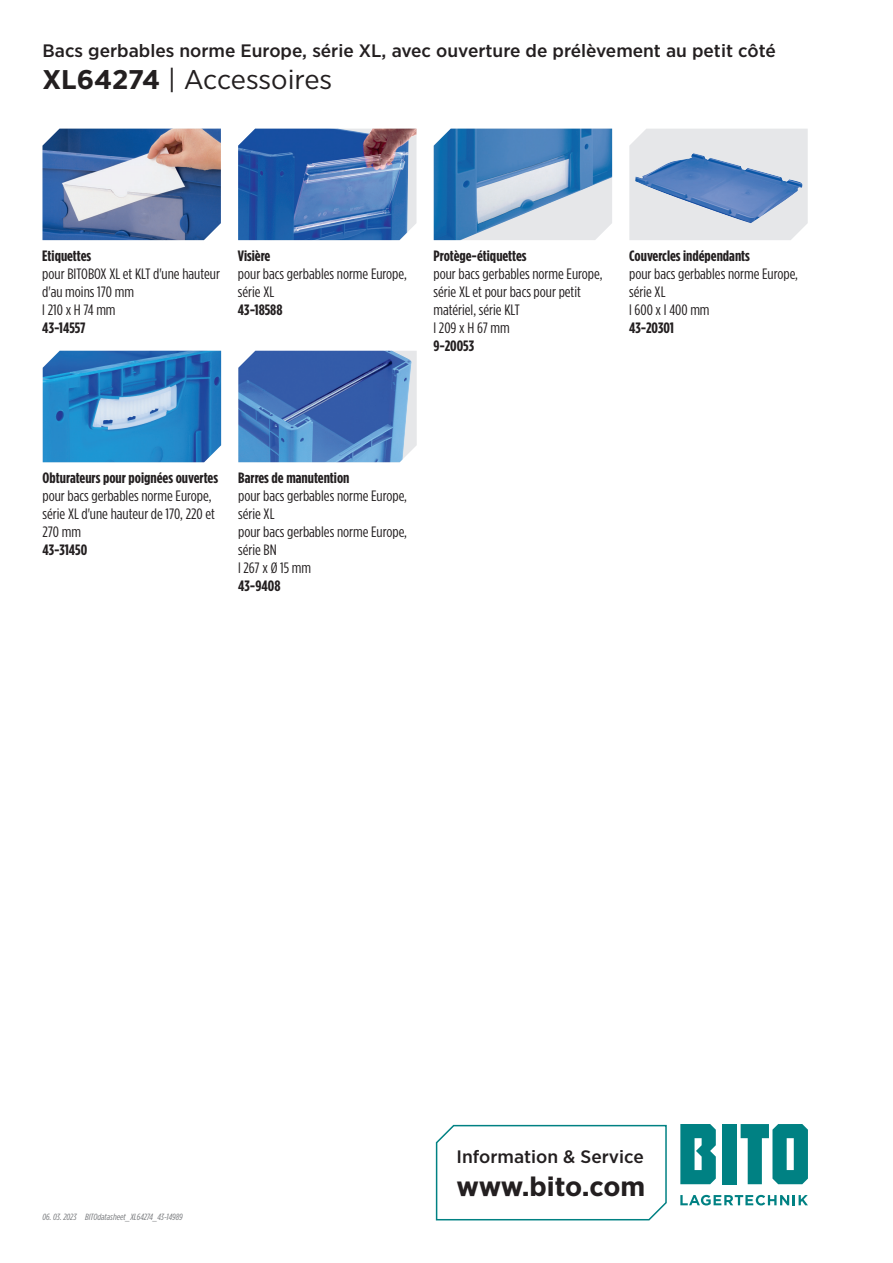
<style>
.page{position:relative;width:893px;height:1263px;background:#fff}
.page>*{position:absolute;margin:0;border:0;box-sizing:border-box;transform-origin:0 0}
.Datenblatt_Überschri{font:27px "Gotham Narrow";letter-spacing:-.005em;color:#231f20;scale:1.1 1}
.t1{font:700 27px "Gotham Narrow";letter-spacing:-.015em;color:#231f20;scale:1.1 1}
.Datenblatt_Überschri-2{font:500 18px "Gotham Narrow";color:#231f20;scale:1.1 1}
.t2{font:15px/18px "Gotham Condensed";color:#231f20;scale:1.1 1}
.t3{font:700 15px "Gotham Condensed";color:#231f20;scale:1.1 1}
.Dateiname_inaktiv{font:italic 9px "Gotham Condensed";color:#76787b;scale:1.1 1}
.s1{font-weight:700}
</style>
<div class="page">
<svg style="left:680px;top:1195px;width:128px;height:10px"></svg>
<div style="left:723px;top:1124px;width:14px;height:60px;background:#008183"></div>
<svg style="left:680px;top:1124px;width:36px;height:60px"></svg>
<svg style="left:741px;top:1124px;width:67px;height:60px"></svg>
<svg style="left:435px;top:1124px;width:232px;height:97px"></svg>
<svg style="left:413px;top:351px;width:4px;height:98px"></svg>
<img style="left:238px;top:351px;width:175px;height:111px">
<img style="left:43px;top:351px;width:178px;height:111px">
<div style="left:629px;top:129px;width:179px;height:111px;background:#e6e7e9"></div>
<img style="left:635px;top:153px;width:168px;height:70px">
<img style="left:434px;top:129px;width:178px;height:111px">
<img style="left:238px;top:129px;width:178px;height:111px">
<img style="left:43px;top:129px;width:178px;height:111px">
<p class="Datenblatt_Überschri-2" style="left:43px;top:39px;width:668px">Bacs gerbables norme Europe, série XL, avec ouverture de prélèvement au petit côté</p>
<p class="Datenblatt_Überschri" style="left:43px;top:63px;width:265px"><span class="s1">XL64274</span> | Accessoires</p>
<p class="t3" style="left:42px;top:247px;width:46px">Etiquettes</p>
<p class="t2" style="left:42px;top:264px;width:163px">pour BITOBOX XL et KLT d'une hauteur d'au moins 170 mm</p>
<p class="t2" style="left:42px;top:300px;width:68px">l 210 x H 74 mm</p>
<p class="t3" style="left:42px;top:319px;width:41px">43-14557</p>
<p class="t3" style="left:238px;top:247px;width:31px">Visière</p>
<p class="t2" style="left:238px;top:264px;width:155px">pour bacs gerbables norme Europe, série XL</p>
<p class="t3" style="left:238px;top:301px;width:42px">43-18588</p>
<p class="t3" style="left:433px;top:247px;width:86px">Protège-étiquettes</p>
<p class="t2" style="left:433px;top:264px;width:155px">pour bacs gerbables norme Europe, série XL et pour bacs pour petit matériel, série KLT</p>
<p class="t2" style="left:433px;top:318px;width:71px">l 209 x H 67 mm</p>
<p class="t3" style="left:433px;top:337px;width:38px">9-20053</p>
<p class="t3" style="left:629px;top:247px;width:111px">Couvercles indépendants</p>
<p class="t2" style="left:629px;top:264px;width:155px">pour bacs gerbables norme Europe, série XL</p>
<p class="t2" style="left:629px;top:300px;width:75px">l 600 x l 400 mm</p>
<p class="t3" style="left:629px;top:319px;width:42px">43-20301</p>
<p class="t3" style="left:43px;top:469px;width:161px">Obturateurs pour poignées ouvertes</p>
<p class="t2" style="left:43px;top:486px;width:158px">pour bacs gerbables norme Europe, série XL d'une hauteur de 170, 220 et<br>270 mm</p>
<p class="t3" style="left:43px;top:541px;width:42px">43-31450</p>
<p class="t3" style="left:238px;top:469px;width:103px">Barres de manutention</p>
<p class="t2" style="left:238px;top:486px;width:155px">pour bacs gerbables norme Europe, série XL</p>
<p class="t2" style="left:238px;top:522px;width:155px">pour bacs gerbables norme Europe, série BN</p>
<p class="t2" style="left:238px;top:558px;width:68px">l 267 x Ø 15 mm</p>
<p class="t3" style="left:238px;top:577px;width:40px">43-9408</p>
<p class="Dateiname_inaktiv" style="left:43px;top:1212px;width:32px">06. 03. 2023</p>
<p class="Dateiname_inaktiv" style="left:85px;top:1212px;width:90px">BITOdatasheet_XL64274_43-14989</p>
<p class="Datenblatt_Überschri-2" style="left:457px;top:1145px;width:172px">Information &amp; Service</p>
<h1 class="t1" style="left:457px;top:1169px;width:173px">www.bito.com</h1>
</div>
